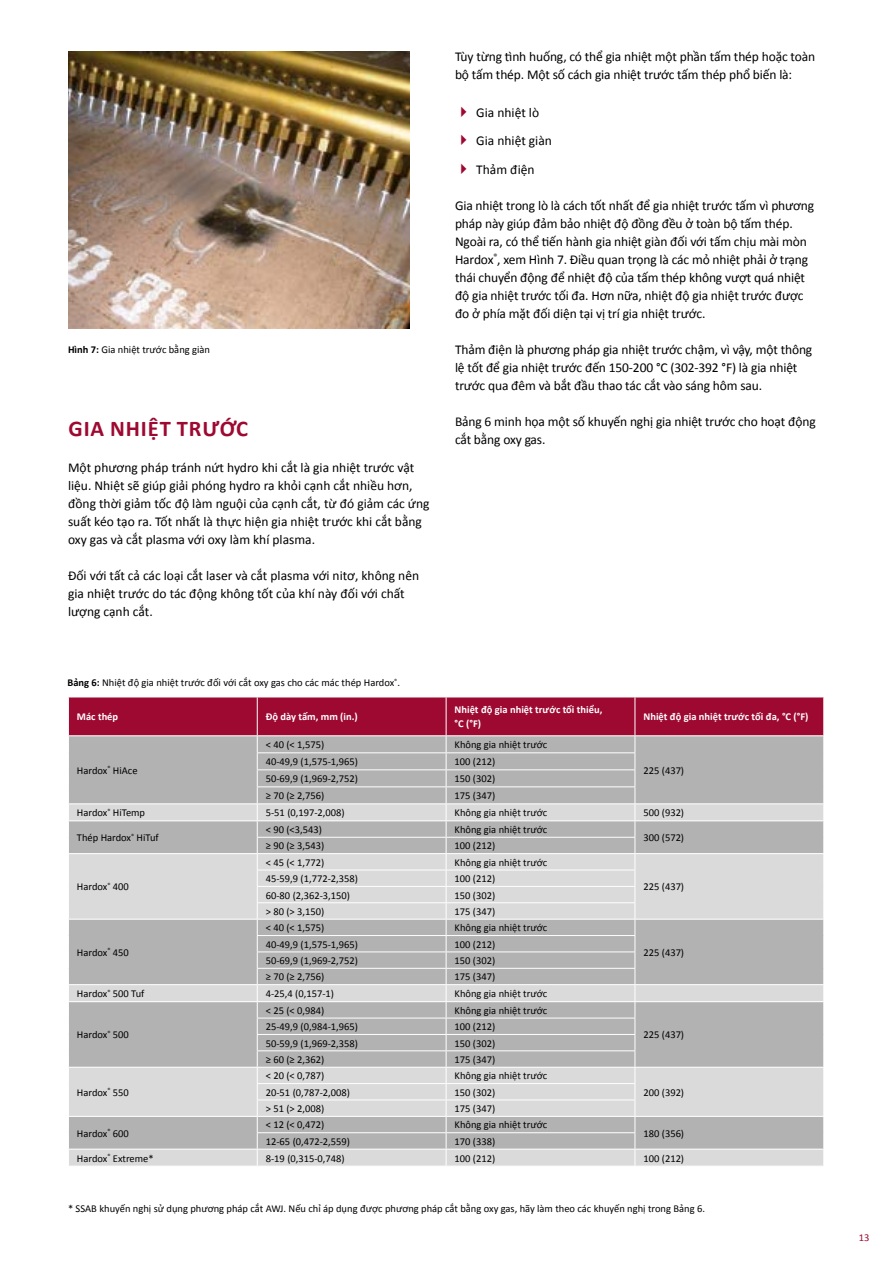
<style>
.page{position:relative;width:893px;height:1263px;background:#fff}
.page>*{position:absolute;margin:0;border:0;box-sizing:border-box;transform-origin:0 0}
.t1{font:700 22.5px "Calibri";letter-spacing:.04em;color:#9e0931}
.t2{font:13.5px/18px "Calibri";letter-spacing:-.01em;color:#000}
.t3{font:10.5px "Calibri";color:#000}
.t4{font:700 10.5px/14px "Calibri";color:#fff}
.t5{font:10.5px "Calibri";color:#9e0931}
.s1{font-weight:700}
.s2{color:#9e0931}
</style>
<div class="page">
<img style="left:68px;top:51px;width:342px;height:277px">
<svg style="left:68px;top:697px;width:756px;height:469px;background:#c1b5b8"></svg>
<hr style="left:257px;top:853px;width:189px;height:1px;background:#fff">
<hr style="left:446px;top:853px;width:189px;height:1px;background:#fff">
<p class="t3" style="left:68px;top:343px;width:144px"><span class="s1">Hình 7:</span> Gia nhiệt trước bằng giàn</p>
<h1 class="t1" style="left:68px;top:413px;width:181px">GIA NHIỆT TRƯỚC</h1>
<p class="t2" style="left:68px;top:459px;width:363px">Một phương pháp tránh nứt hydro khi cắt là gia nhiệt trước vật liệu. Nhiệt sẽ giúp giải phóng hydro ra khỏi cạnh cắt nhiều hơn, đồng thời giảm tốc độ làm nguội của cạnh cắt, từ đó giảm các ứng suất kéo tạo ra. Tốt nhất là thực hiện gia nhiệt trước khi cắt bằng oxy gas và cắt plasma với oxy làm khí plasma.</p>
<p class="t2" style="left:68px;top:567px;width:353px">Đối với tất cả các loại cắt laser và cắt plasma với nitơ, không nên gia nhiệt trước do tác động không tốt của khí này đối với chất lượng cạnh cắt.</p>
<p class="t3" style="left:68px;top:676px;width:334px"><span class="s1">Bảng 6:</span> Nhiệt độ gia nhiệt trước đối với cắt oxy gas cho các mác thép Hardox<sup>®</sup>.</p>
<p class="t2" style="left:455px;top:48px;width:362px">Tùy từng tình huống, có thể gia nhiệt một phần tấm thép hoặc toàn bộ tấm thép. Một số cách gia nhiệt trước tấm thép phổ biến là:</p>
<p class="t2" style="left:455px;top:103px;width:86px"><span class="s2">✔</span> Gia nhiệt lò</p>
<p class="t2" style="left:455px;top:132px;width:98px"><span class="s2">✔</span> Gia nhiệt giàn</p>
<p class="t2" style="left:455px;top:160px;width:81px"><span class="s2">✔</span> Thảm điện</p>
<p class="t2" style="left:455px;top:196px;width:361px">Gia nhiệt trong lò là cách tốt nhất để gia nhiệt trước tấm vì phương pháp này giúp đảm bảo nhiệt độ đồng đều ở toàn bộ tấm thép.<br>Ngoài ra, có thể tiến hành gia nhiệt giàn đối với tấm chịu mài mòn Hardox<sup>®</sup>, xem Hình 7. Điều quan trọng là các mỏ nhiệt phải ở trạng thái chuyển động để nhiệt độ của tấm thép không vượt quá nhiệt độ gia nhiệt trước tối đa. Hơn nữa, nhiệt độ gia nhiệt trước được đo ở phía mặt đối diện tại vị trí gia nhiệt trước.</p>
<p class="t2" style="left:455px;top:340px;width:359px">Thảm điện là phương pháp gia nhiệt trước chậm, vì vậy, một thông lệ tốt để gia nhiệt trước đến 150-200 °C (302-392 °F) là gia nhiệt trước qua đêm và bắt đầu thao tác cắt vào sáng hôm sau.</p>
<p class="t2" style="left:455px;top:412px;width:362px">Bảng 6 minh họa một số khuyến nghị gia nhiệt trước cho hoạt động cắt bằng oxy gas.</p>
<p class="t4" style="left:77px;top:710px;width:43px">Mác thép</p>
<p class="t4" style="left:266px;top:710px;width:94px">Độ dày tấm, mm (in.)</p>
<p class="t4" style="left:455px;top:703px;width:149px">Nhiệt độ gia nhiệt trước tối thiểu, °C (°F)</p>
<p class="t4" style="left:643px;top:710px;width:166px">Nhiệt độ gia nhiệt trước tối đa, °C (°F)</p>
<p class="t3" style="left:77px;top:764px;width:62px">Hardox<sup>®</sup> HiAce</p>
<p class="t3" style="left:266px;top:738px;width:60px">&lt; 40 (&lt; 1,575)</p>
<p class="t3" style="left:455px;top:738px;width:94px">Không gia nhiệt trước</p>
<p class="t3" style="left:266px;top:755px;width:94px">40-49,9 (1,575-1,965)</p>
<p class="t3" style="left:455px;top:755px;width:42px">100 (212)</p>
<p class="t3" style="left:266px;top:772px;width:94px">50-69,9 (1,969-2,752)</p>
<p class="t3" style="left:455px;top:772px;width:42px">150 (302)</p>
<p class="t3" style="left:266px;top:789px;width:60px">≥ 70 (≥ 2,756)</p>
<p class="t3" style="left:455px;top:789px;width:42px">175 (347)</p>
<p class="t3" style="left:643px;top:764px;width:42px">225 (437)</p>
<p class="t3" style="left:77px;top:806px;width:70px">Hardox<sup>®</sup> HiTemp</p>
<p class="t3" style="left:266px;top:806px;width:80px">5-51 (0,197-2,008)</p>
<p class="t3" style="left:455px;top:806px;width:94px">Không gia nhiệt trước</p>
<p class="t3" style="left:643px;top:806px;width:42px">500 (932)</p>
<p class="t3" style="left:77px;top:831px;width:83px">Thép Hardox<sup>®</sup> HiTuf</p>
<p class="t3" style="left:266px;top:823px;width:58px">&lt; 90 (&lt;3,543)</p>
<p class="t3" style="left:455px;top:823px;width:94px">Không gia nhiệt trước</p>
<p class="t3" style="left:643px;top:831px;width:42px">300 (572)</p>
<p class="t3" style="left:266px;top:839px;width:60px">≥ 90 (≥ 3,543)</p>
<p class="t3" style="left:455px;top:839px;width:42px">100 (212)</p>
<p class="t3" style="left:77px;top:880px;width:53px">Hardox<sup>®</sup> 400</p>
<p class="t3" style="left:77px;top:946px;width:53px">Hardox<sup>®</sup> 450</p>
<p class="t3" style="left:266px;top:856px;width:60px">&lt; 45 (&lt; 1,772)</p>
<p class="t3" style="left:455px;top:856px;width:94px">Không gia nhiệt trước</p>
<p class="t3" style="left:266px;top:872px;width:94px">45-59,9 (1,772-2,358)</p>
<p class="t3" style="left:455px;top:872px;width:42px">100 (212)</p>
<p class="t3" style="left:266px;top:888px;width:86px">60-80 (2,362-3,150)</p>
<p class="t3" style="left:455px;top:888px;width:42px">150 (302)</p>
<p class="t3" style="left:266px;top:905px;width:60px">&gt; 80 (&gt; 3,150)</p>
<p class="t3" style="left:455px;top:905px;width:42px">175 (347)</p>
<p class="t3" style="left:266px;top:921px;width:60px">&lt; 40 (&lt; 1,575)</p>
<p class="t3" style="left:455px;top:921px;width:94px">Không gia nhiệt trước</p>
<p class="t3" style="left:266px;top:937px;width:94px">40-49,9 (1,575-1,965)</p>
<p class="t3" style="left:455px;top:937px;width:42px">100 (212)</p>
<p class="t3" style="left:266px;top:954px;width:94px">50-69,9 (1,969-2,752)</p>
<p class="t3" style="left:455px;top:954px;width:42px">150 (302)</p>
<p class="t3" style="left:266px;top:970px;width:60px">≥ 70 (≥ 2,756)</p>
<p class="t3" style="left:455px;top:970px;width:42px">175 (347)</p>
<p class="t3" style="left:77px;top:987px;width:69px">Hardox<sup>®</sup> 500 Tuf</p>
<p class="t3" style="left:266px;top:987px;width:70px">4-25,4 (0,157-1)</p>
<p class="t3" style="left:455px;top:987px;width:94px">Không gia nhiệt trước</p>
<p class="t3" style="left:77px;top:1028px;width:53px">Hardox<sup>®</sup> 500</p>
<p class="t3" style="left:266px;top:1004px;width:60px">&lt; 25 (&lt; 0,984)</p>
<p class="t3" style="left:455px;top:1004px;width:94px">Không gia nhiệt trước</p>
<p class="t3" style="left:266px;top:1020px;width:94px">25-49,9 (0,984-1,965)</p>
<p class="t3" style="left:455px;top:1020px;width:42px">100 (212)</p>
<p class="t3" style="left:266px;top:1036px;width:94px">50-59,9 (1,969-2,358)</p>
<p class="t3" style="left:455px;top:1036px;width:42px">150 (302)</p>
<p class="t3" style="left:266px;top:1053px;width:60px">≥ 60 (≥ 2,362)</p>
<p class="t3" style="left:455px;top:1053px;width:42px">175 (347)</p>
<p class="t3" style="left:643px;top:880px;width:42px">225 (437)</p>
<p class="t3" style="left:643px;top:946px;width:42px">225 (437)</p>
<p class="t3" style="left:643px;top:1028px;width:42px">225 (437)</p>
<p class="t3" style="left:77px;top:1085px;width:53px">Hardox<sup>®</sup> 550</p>
<p class="t3" style="left:77px;top:1126px;width:53px">Hardox<sup>®</sup> 600</p>
<p class="t3" style="left:266px;top:1069px;width:60px">&lt; 20 (&lt; 0,787)</p>
<p class="t3" style="left:455px;top:1069px;width:94px">Không gia nhiệt trước</p>
<p class="t3" style="left:266px;top:1085px;width:86px">20-51 (0,787-2,008)</p>
<p class="t3" style="left:455px;top:1085px;width:42px">150 (302)</p>
<p class="t3" style="left:643px;top:1085px;width:42px">200 (392)</p>
<p class="t3" style="left:266px;top:1102px;width:60px">&gt; 51 (&gt; 2,008)</p>
<p class="t3" style="left:455px;top:1102px;width:42px">175 (347)</p>
<p class="t3" style="left:266px;top:1118px;width:60px">&lt; 12 (&lt; 0,472)</p>
<p class="t3" style="left:455px;top:1118px;width:94px">Không gia nhiệt trước</p>
<p class="t3" style="left:266px;top:1135px;width:86px">12-65 (0,472-2,559)</p>
<p class="t3" style="left:455px;top:1135px;width:42px">170 (338)</p>
<p class="t3" style="left:643px;top:1126px;width:42px">180 (356)</p>
<p class="t3" style="left:77px;top:1151px;width:78px">Hardox<sup>®</sup> Extreme*</p>
<p class="t3" style="left:266px;top:1151px;width:80px">8-19 (0,315-0,748)</p>
<p class="t3" style="left:455px;top:1151px;width:42px">100 (212)</p>
<p class="t3" style="left:643px;top:1151px;width:42px">100 (212)</p>
<p class="t3" style="left:68px;top:1201px;width:638px">* SSAB khuyến nghị sử dụng phương pháp cắt AWJ. Nếu chỉ áp dụng được phương pháp cắt bằng oxy gas, hãy làm theo các khuyến nghị trong Bảng 6.</p>
<p class="t5" style="left:859px;top:1231px;width:12px">13</p>
</div>
